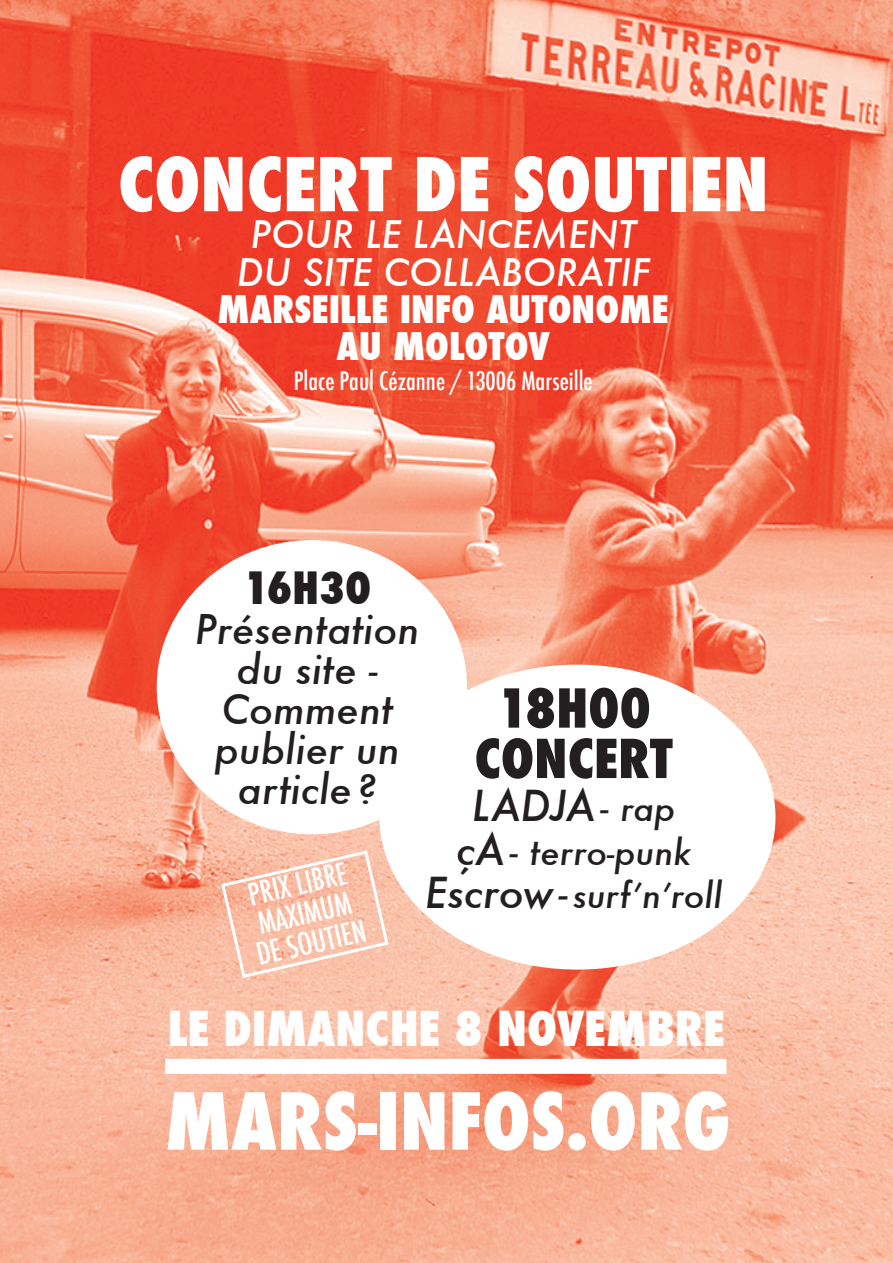
<style>
.page{position:relative;width:893px;height:1263px;background:#fff}
.page>*{position:absolute;margin:0;border:0;box-sizing:border-box;transform-origin:0 0}
.t1{font:800 condensed 76.2px "Futura";color:#fff}
.t2{font:800 condensed 72px "Futura";color:#fff}
.t3{font:800 condensed 52.2px "Futura";color:#231f20}
.t4{font:800 condensed 46.95px "Futura";color:#fff}
.t5{font:800 condensed 43.5px "Futura";color:#231f20}
.t6{font:italic 500 41.7px "Futura";letter-spacing:-.01em;color:#231f20}
.t7{font:italic 500 39.9px/39.9px "Futura";color:#231f20;text-align:center}
.t8{font:italic 500 37.2px "Futura";color:#fff}
.t9{font:800 condensed 37.2px "Futura";color:#fff}
.t10{font:italic 500 34.5px "Futura";color:#231f20}
.t11{font:500 condensed 30px "Futura";color:#fff}
.t12{font:500 condensed 24.75px "Futura";color:#fff}
.s1{font-size:38.25px}
.s2{font-size:34.5px}
.s3{font-size:41.7px}
</style>
<div class="page">
<img style="left:0;top:0;width:893px;height:1263px">
<div style="left:379px;top:665px;width:396px;height:304px;background:#fff;border-radius:50%"></div>
<div style="left:157px;top:540px;width:310px;height:294px;background:#fff;border-radius:50%"></div>
<div style="left:165px;top:1059px;width:561px;height:15px;background:#fff"></div>
<svg style="left:219px;top:849px;width:171px;height:131px;background:#f9c1a9"></svg>
<p class="t2" style="left:118px;top:135px;width:652px">CONCERT DE SOUTIEN</p>
<p class="t8" style="left:250px;top:209px;width:387px">POUR LE LANCEMENT</p>
<p class="t8" style="left:237px;top:246px;width:414px">DU SITE COLLABORATIF</p>
<p class="t9" style="left:218px;top:284px;width:453px">MARSEILLE INFO AUTONOME</p>
<p class="t9" style="left:337px;top:321px;width:215px">AU MOLOTOV</p>
<p class="t12" style="left:294px;top:365px;width:300px">Place Paul Cézanne / 13006 Marseille</p>
<p class="t5" style="left:243px;top:559px;width:130px">16H30</p>
<p class="t7" style="left:195px;top:609px;width:226px">Présentation</p>
<p class="t7" style="left:237px;top:649px;width:143px">du site -</p>
<p class="t7" style="left:214px;top:689px;width:187px">Comment publier un article?</p>
<p class="t3" style="left:496px;top:673px;width:156px">18H00</p>
<p class="t3" style="left:475px;top:723px;width:200px">CONCERT</p>
<p class="t6" style="left:472px;top:777px;width:205px">LADJA<span class="s1">-</span> <span class="s2">rap</span></p>
<p class="t10" style="left:456px;top:828px;width:237px"><span class="s3">çA</span><span class="s1">-</span> terro-punk</p>
<p class="t10" style="left:425px;top:872px;width:299px"><span class="s3">Escrow-</span> surf’n’roll</p>
<p class="t11" style="left:244px;top:876px;width:102px;rotate:-13deg">PRIX LIBRE</p>
<p class="t11" style="left:254px;top:905px;width:97px;rotate:-13deg">MAXIMUM</p>
<p class="t11" style="left:253px;top:936px;width:113px;rotate:-13deg">DE SOUTIEN</p>
<p class="t4" style="left:168px;top:996px;width:559px">LE DIMANCHE 8 NOVEMBRE</p>
<p class="t1" style="left:165px;top:1069px;width:567px">MARS-INFOS.ORG</p>
</div>
